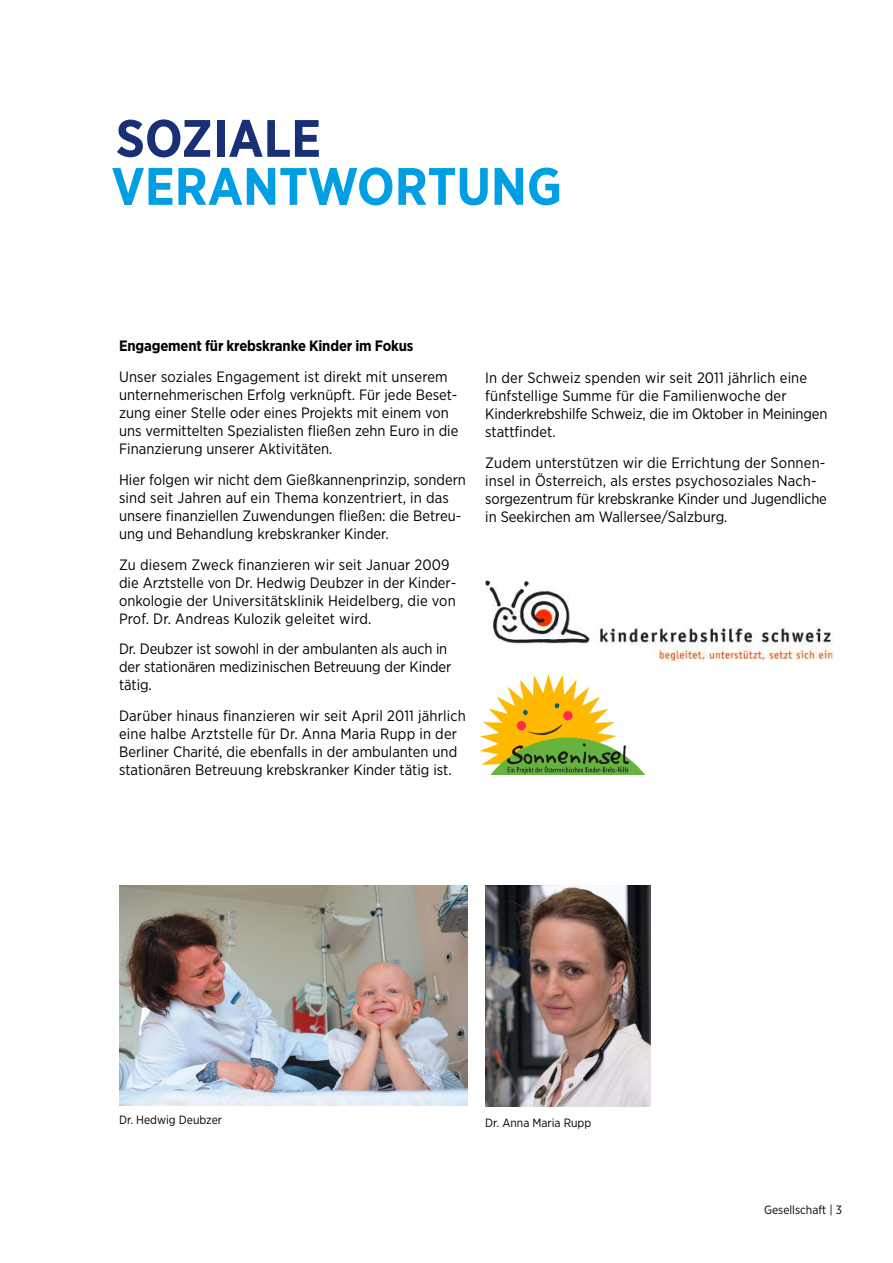
<style>
.page{position:relative;width:893px;height:1263px;background:#fff}
.page>*{position:absolute;margin:0;border:0;box-sizing:border-box;transform-origin:0 0}
.t1{font:700 52.5px "Gotham Narrow";color:#009ee3}
.t2{font:700 52.5px "Gotham Narrow";color:#193076}
.t3{font:15px/18px "Gotham Narrow";color:#000}
.t4{font:700 15px "Gotham Narrow";letter-spacing:-.01em;color:#000}
.t5{font:12px "Gotham Narrow";color:#000}
</style>
<div class="page">
<img style="left:119px;top:885px;width:348px;height:221px">
<img style="left:485px;top:885px;width:165px;height:221px">
<img style="left:485px;top:580px;width:348px;height:81px">
<img style="left:481px;top:675px;width:165px;height:100px">
<h1 class="t2" style="left:116px;top:105px;width:207px">SOZIALE</h1>
<h1 class="t1" style="left:111px;top:153px;width:452px">VERANTWORTUNG</h1>
<p class="t4" style="left:119px;top:336px;width:296px">Engagement für krebskranke Kinder im Fokus</p>
<p class="t3" style="left:119px;top:367px;width:341px">Unser soziales Engagement ist direkt mit unserem unternehmerischen Erfolg verknüpft. Für jede Beset&shy;zung einer Stelle oder eines Projekts mit einem von uns vermittelten Spezialisten fließen zehn Euro in die Finanzierung unserer Aktivitäten.</p>
<p class="t3" style="left:119px;top:470px;width:348px">Hier folgen wir nicht dem Gießkannenprinzip, sondern sind seit Jahren auf ein Thema konzentriert, in das unsere finanziellen Zuwendungen fließen: die Betreu&shy;ung und Behandlung krebskranker Kinder.</p>
<p class="t3" style="left:119px;top:555px;width:339px">Zu diesem Zweck finanzieren wir seit Januar 2009 die Arztstelle von Dr. Hedwig Deubzer in der Kinder&shy;onkologie der Universitätsklinik Heidelberg, die von Prof. Dr. Andreas Kulozik geleitet wird.</p>
<p class="t3" style="left:119px;top:640px;width:334px">Dr. Deubzer ist sowohl in der ambulanten als auch in der stationären medizinischen Betreuung der Kinder tätig.</p>
<p class="t3" style="left:119px;top:706px;width:348px">Darüber hinaus finanzieren wir seit April 2011 jährlich eine halbe Arztstelle für Dr. Anna Maria Rupp in der Berliner Charité, die ebenfalls in der ambulanten und stationären Betreuung krebskranker Kinder tätig ist.</p>
<p class="t3" style="left:485px;top:368px;width:344px">In der Schweiz spenden wir seit 2011 jährlich eine fünfstellige Summe für die Familienwoche der Kinderkrebshilfe Schweiz, die im Oktober in Meiningen stattfindet.</p>
<p class="t3" style="left:485px;top:453px;width:343px">Zudem unterstützen wir die Errichtung der Sonnen&shy;insel in Österreich, als erstes psychosoziales Nach&shy;sorgezentrum für krebskranke Kinder und Jugendliche in Seekirchen am Wallersee/Salzburg.</p>
<p class="t5" style="left:119px;top:1113px;width:104px">Dr. Hedwig Deubzer</p>
<p class="t5" style="left:485px;top:1115px;width:108px">Dr. Anna Maria Rupp</p>
<p class="t5" style="left:764px;top:1202px;width:80px">Gesellschaft | 3</p>
</div>
